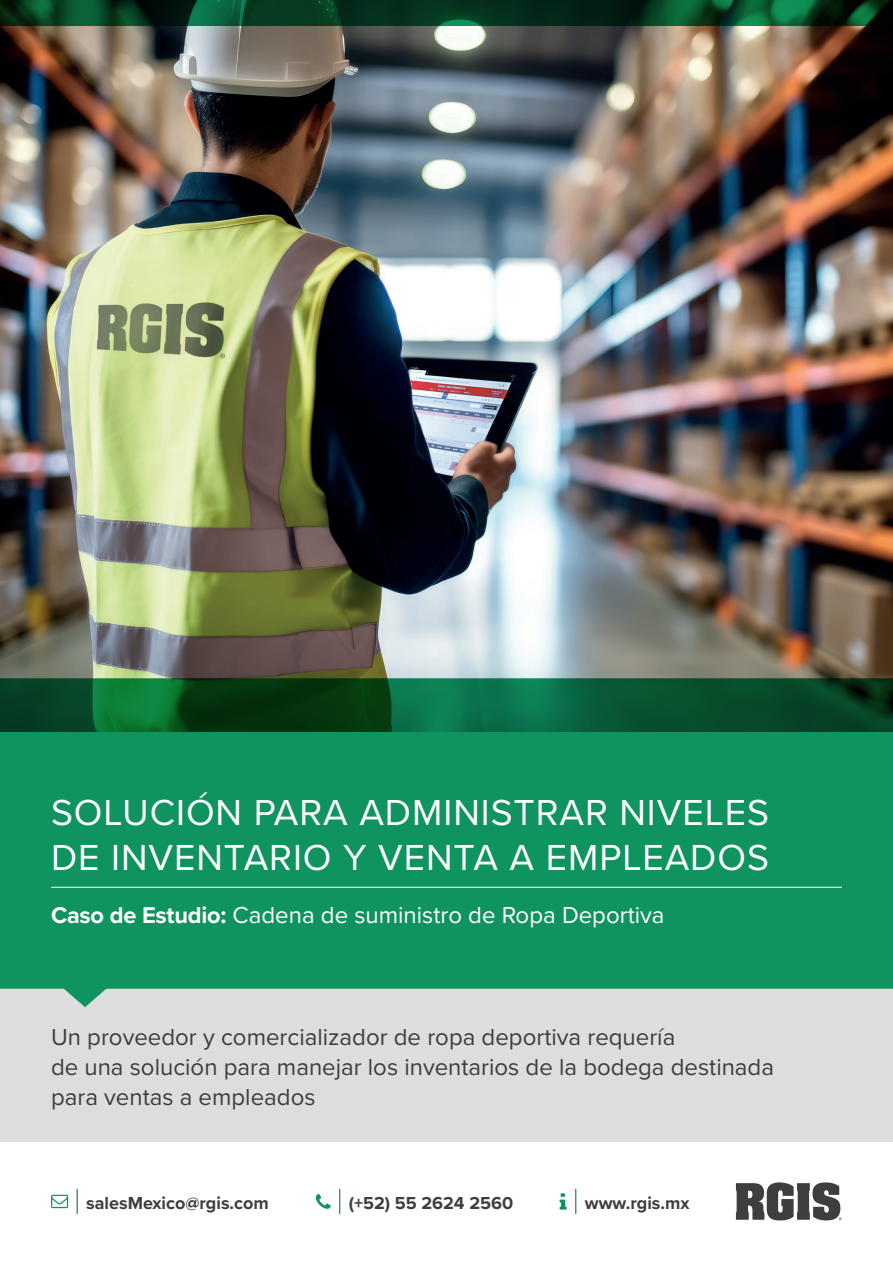
<style>
.page{position:relative;width:893px;height:1263px;background:#fff}
.page>*{position:absolute;margin:0;border:0;box-sizing:border-box;transform-origin:0 0}
.t1{font:37.5px/45px "Proxima Nova";letter-spacing:.025em;color:#fff}
.t2{font:24px/30px "Proxima Nova";color:#3e3e3f}
.t3{font:24px "Proxima Nova";color:#fff}
.t4{font:700 18px "Proxima Nova";color:#3e3e3f}
.s1{font-weight:700;font-size:23.7px}
.s2{font-weight:700}
</style>
<div class="page">
<svg style="left:575px;top:1189px;width:1px;height:24px"></svg>
<svg style="left:560px;top:1193px;width:7px;height:16px"></svg>
<svg style="left:77px;top:1189px;width:1px;height:24px"></svg>
<svg style="left:51px;top:1195px;width:17px;height:13px"></svg>
<svg style="left:339px;top:1189px;width:1px;height:24px"></svg>
<svg style="left:316px;top:1194px;width:15px;height:15px"></svg>
<svg style="left:736px;top:1182px;width:106px;height:38px"></svg>
<div style="left:0;top:989px;width:893px;height:153px;background:#dcdddf"></div>
<svg style="left:0;top:731px;width:893px;height:276px;background:#1d9867"></svg>
<hr style="left:51px;top:887px;width:791px;height:1px;background:#fff">
<img style="left:0;top:26px;width:893px;height:705px">
<svg style="left:0;top:0;width:893px;height:26px;background:#063c22"></svg>
<h1 class="t1" style="left:51px;top:788px;width:720px">SOLUCIÓN PARA ADMINISTRAR NIVELES<br>DE INVENTARIO Y VENTA A EMPLEADOS</h1>
<p class="t3" style="left:51px;top:897px;width:615px"><span class="s1">Caso de Estudio</span><span class="s2">:</span> Cadena de suministro de Ropa Deportiva</p>
<p class="t2" style="left:51px;top:1021px;width:725px">Un proveedor y comercializador de ropa deportiva requería<br>de una solución para manejar los inventarios de la bodega destinada para ventas a empleados</p>
<p class="t4" style="left:86px;top:1189px;width:184px">salesMexico@rgis.com</p>
<p class="t4" style="left:349px;top:1189px;width:166px">(+52) 55 2624 2560</p>
<p class="t4" style="left:585px;top:1189px;width:106px">www.rgis.mx</p>
</div>
